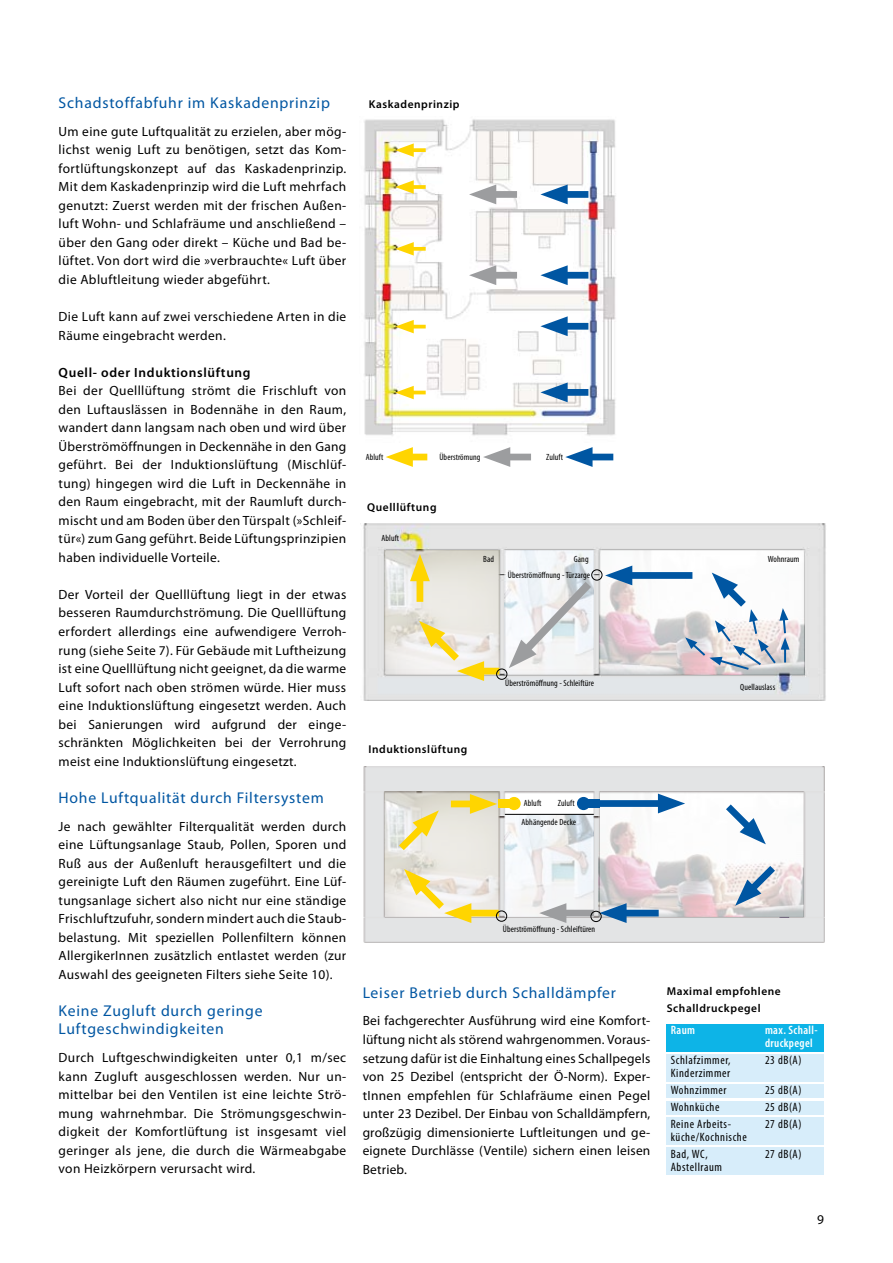
<style>
.page{position:relative;width:893px;height:1263px;background:#fff}
.page>*{position:absolute;margin:0;border:0;box-sizing:border-box;transform-origin:0 0}
.t1{font:15.6px/18.6px "Myriad Pro";letter-spacing:.05em;color:#0056a2}
.t2{font:13.35px/18.6px "Myriad Pro";letter-spacing:.025em;color:#000;text-align:justify}
.t3{font:600 13.35px "Myriad Pro";letter-spacing:.05em;color:#000}
.t4{font:condensed 12.15px/17.1px "Myriad Pro";letter-spacing:.05em;color:#000}
.t5{font:600 condensed 12.15px/12.9px "Myriad Pro";letter-spacing:.03em;color:#fff}
.t6{font:600 11.4px/16px "Myriad Pro";letter-spacing:.05em;color:#000}
.t7{font:condensed 9px "Myriad Pro";letter-spacing:.01em;color:#000}
</style>
<div class="page">
<img style="left:364px;top:119px;width:252px;height:317px">
<div style="left:556px;top:191px;width:32px;height:7px;background:#0056a2"></div>
<svg style="left:540px;top:185px;width:28px;height:19px"></svg>
<div style="left:556px;top:272px;width:32px;height:7px;background:#0056a2"></div>
<svg style="left:540px;top:265px;width:28px;height:20px"></svg>
<div style="left:556px;top:323px;width:32px;height:7px;background:#0056a2"></div>
<svg style="left:540px;top:316px;width:28px;height:20px"></svg>
<div style="left:556px;top:389px;width:32px;height:7px;background:#0056a2"></div>
<svg style="left:540px;top:382px;width:28px;height:20px"></svg>
<div style="left:485px;top:191px;width:32px;height:7px;background:#9c9d9f"></div>
<svg style="left:469px;top:185px;width:27px;height:19px"></svg>
<div style="left:485px;top:272px;width:32px;height:7px;background:#9c9d9f"></div>
<svg style="left:469px;top:265px;width:27px;height:20px"></svg>
<svg style="left:414px;top:148px;width:12px;height:4px"></svg>
<svg style="left:395px;top:143px;width:19px;height:14px"></svg>
<svg style="left:414px;top:185px;width:12px;height:4px"></svg>
<svg style="left:395px;top:180px;width:19px;height:14px"></svg>
<svg style="left:414px;top:247px;width:12px;height:4px"></svg>
<svg style="left:395px;top:242px;width:19px;height:14px"></svg>
<hr style="left:407px;top:325px;width:19px;height:3px;background:#ffd500">
<svg style="left:395px;top:320px;width:19px;height:13px"></svg>
<hr style="left:407px;top:391px;width:19px;height:3px;background:#ffd500">
<svg style="left:395px;top:386px;width:19px;height:13px"></svg>
<div style="left:581px;top:454px;width:32px;height:6px;background:#0056a2"></div>
<svg style="left:565px;top:447px;width:28px;height:20px"></svg>
<div style="left:499px;top:454px;width:32px;height:6px;background:#9c9d9f"></div>
<svg style="left:483px;top:447px;width:27px;height:20px"></svg>
<div style="left:401px;top:454px;width:26px;height:6px;background:#ffd500"></div>
<svg style="left:386px;top:447px;width:27px;height:20px"></svg>
<img style="left:363px;top:766px;width:462px;height:176px">
<img style="left:505px;top:815px;width:88px;height:102px">
<img style="left:385px;top:792px;width:114px;height:124px">
<img style="left:599px;top:792px;width:204px;height:124px">
<hr style="left:505px;top:814px;width:89px;height:1px;background:#000">
<div style="left:507px;top:797px;width:14px;height:13px;background:#ffd500;border-radius:50%"></div>
<div style="left:577px;top:797px;width:13px;height:13px;background:#0056a2;border-radius:50%"></div>
<div style="left:498px;top:799px;width:12px;height:9px;background:#ffd500"></div>
<div style="left:589px;top:799px;width:11px;height:9px;background:#0056a2"></div>
<svg style="left:719px;top:797px;width:47px;height:47px"></svg>
<svg style="left:735px;top:859px;width:47px;height:47px"></svg>
<div style="left:598px;top:800px;width:71px;height:7px;background:#0056a2"></div>
<svg style="left:658px;top:794px;width:27px;height:19px"></svg>
<div style="left:460px;top:910px;width:39px;height:6px;background:#ffd500"></div>
<svg style="left:404px;top:869px;width:67px;height:54px"></svg>
<svg style="left:392px;top:810px;width:47px;height:47px"></svg>
<div style="left:451px;top:800px;width:30px;height:7px;background:#ffd500"></div>
<svg style="left:470px;top:794px;width:27px;height:20px"></svg>
<div style="left:615px;top:910px;width:44px;height:6px;background:#0056a2"></div>
<svg style="left:599px;top:903px;width:28px;height:20px"></svg>
<div style="left:555px;top:910px;width:39px;height:6px;background:#9c9d9f"></div>
<svg style="left:539px;top:903px;width:27px;height:20px"></svg>
<div style="left:496px;top:911px;width:11px;height:10px;border:1px solid #000;border-radius:50%"></div>
<div style="left:591px;top:911px;width:10px;height:11px;border:1px solid #000;border-radius:50%"></div>
<img style="left:360px;top:523px;width:466px;height:177px">
<img style="left:505px;top:551px;width:89px;height:124px">
<img style="left:385px;top:550px;width:114px;height:125px">
<img style="left:600px;top:550px;width:204px;height:125px">
<svg style="left:509px;top:574px;width:90px;height:94px"></svg>
<div style="left:417px;top:570px;width:6px;height:32px;background:#ffd500"></div>
<svg style="left:410px;top:554px;width:20px;height:27px"></svg>
<div style="left:621px;top:572px;width:71px;height:7px;background:#0056a2"></div>
<svg style="left:605px;top:565px;width:27px;height:20px"></svg>
<div style="left:592px;top:570px;width:10px;height:10px;border:1px solid #000;border-radius:50%"></div>
<div style="left:473px;top:668px;width:26px;height:6px;background:#ffd500"></div>
<svg style="left:419px;top:621px;width:65px;height:60px"></svg>
<div style="left:496px;top:669px;width:11px;height:10px;border:1px solid #000;border-radius:50%"></div>
<svg style="left:685px;top:572px;width:105px;height:99px"></svg>
<div style="left:666px;top:1024px;width:158px;height:27px;background:#0db4e7"></div>
<div style="left:666px;top:1054px;width:158px;height:27px;background:#d5edfa"></div>
<div style="left:666px;top:1084px;width:158px;height:14px;background:#d5edfa"></div>
<div style="left:666px;top:1101px;width:158px;height:13px;background:#d5edfa"></div>
<div style="left:666px;top:1117px;width:158px;height:27px;background:#d5edfa"></div>
<div style="left:666px;top:1147px;width:158px;height:28px;background:#d5edfa"></div>
<p class="t1" style="left:59px;top:93px;width:273px">Schadstoffabfuhr im Kaskadenprinzip</p>
<p class="t2" style="left:59px;top:122px;width:289px">Um eine gute Luftqualität zu erzielen, aber mög&shy;lichst wenig Luft zu benötigen, setzt das Kom&shy;fortlüftungskonzept auf das Kaskadenprinzip.<br>Mit dem Kaskadenprinzip wird die Luft mehrfach genutzt: Zuerst werden mit der frischen Außen&shy;luft Wohn- und Schlafräume und anschließend – über den Gang oder direkt – Küche und Bad be&shy;lüftet. Von dort wird die »verbrauchte« Luft über die Abluftleitung wieder abgeführt.</p>
<p class="t2" style="left:59px;top:307px;width:289px">Die Luft kann auf zwei verschiedene Arten in die<br>Räume eingebracht werden.</p>
<p class="t3" style="left:59px;top:364px;width:194px">Quell- oder Induktionslüftung</p>
<p class="t2" style="left:59px;top:381px;width:289px">Bei der Quelllüftung strömt die Frischluft von den Luftauslässen in Bodennähe in den Raum, wandert dann langsam nach oben und wird über Überströmöffnungen in Deckennähe in den Gang geführt. Bei der Induktionslüftung (Mischlüf&shy;tung) hingegen wird die Luft in Deckennähe in den Raum eingebracht, mit der Raumluft durch&shy;mischt und am Boden über den Türspalt (»Schleif&shy;tür«) zum Gang geführt. Beide Lüftungsprinzipien haben individuelle Vorteile.</p>
<p class="t2" style="left:59px;top:585px;width:289px">Der Vorteil der Quelllüftung liegt in der etwas besseren Raumdurchströmung. Die Quelllüftung erfordert allerdings eine aufwendigere Verroh&shy;rung (siehe Seite 7). Für Gebäude mit Luftheizung ist eine Quelllüftung nicht geeignet, da die warme Luft sofort nach oben strömen würde. Hier muss eine Induktionslüftung eingesetzt werden. Auch bei Sanierungen wird aufgrund der einge&shy;schränkten Möglichkeiten bei der Verrohrung meist eine Induktionslüftung eingesetzt.</p>
<p class="t1" style="left:59px;top:788px;width:267px">Hohe Luftqualität durch Filtersystem</p>
<p class="t2" style="left:59px;top:816px;width:289px">Je nach gewählter Filterqualität werden durch eine Lüftungsanlage Staub, Pollen, Sporen und Ruß aus der Außenluft herausgefiltert und die gereinigte Luft den Räumen zugeführt. Eine Lüf&shy;tungsanlage sichert also nicht nur eine ständige Frischluftzufuhr, sondern mindert auch die Staub&shy;belastung. Mit speziellen Pollenfiltern können AllergikerInnen zusätzlich entlastet werden (zur Auswahl des geeigneten Filters siehe Seite 10).</p>
<p class="t1" style="left:59px;top:1001px;width:206px">Keine Zugluft durch geringe<br>Luftgeschwindigkeiten</p>
<p class="t2" style="left:59px;top:1048px;width:289px">Durch Luftgeschwindigkeiten unter 0,1 m/sec kann Zugluft ausgeschlossen werden. Nur un&shy;mittelbar bei den Ventilen ist eine leichte Strö&shy;mung wahrnehmbar. Die Strömungsgeschwin&shy;digkeit der Komfortlüftung ist insgesamt viel geringer als jene, die durch die Wärmeabgabe von Heizkörpern verursacht wird.</p>
<p class="t6" style="left:369px;top:96px;width:92px">Kaskadenprinzip</p>
<p class="t7" style="left:366px;top:451px;width:19px">Abluft</p>
<p class="t7" style="left:439px;top:451px;width:43px">Überströmung</p>
<p class="t7" style="left:546px;top:451px;width:18px">Zuluft</p>
<p class="t6" style="left:367px;top:499px;width:71px">Quelllüftung</p>
<p class="t7" style="left:382px;top:533px;width:19px">Abluft</p>
<p class="t7" style="left:483px;top:553px;width:12px">Bad</p>
<p class="t7" style="left:574px;top:553px;width:16px">Gang</p>
<p class="t7" style="left:768px;top:553px;width:33px">Wohnraum</p>
<p class="t7" style="left:508px;top:570px;width:84px">Überströmöffnung - Türzarge</p>
<p class="t6" style="left:368px;top:741px;width:100px">Induktionslüftung</p>
<p class="t7" style="left:505px;top:677px;width:90px">Überströmöffnung - Schleiftüre</p>
<p class="t7" style="left:524px;top:798px;width:19px">Abluft</p>
<p class="t7" style="left:558px;top:798px;width:18px">Zuluft</p>
<p class="t7" style="left:522px;top:816px;width:56px">Abhängende Decke</p>
<p class="t7" style="left:503px;top:923px;width:94px">Überströmöffnung - Schleiftüren</p>
<p class="t7" style="left:740px;top:682px;width:37px">Quellauslass</p>
<p class="t1" style="left:363px;top:983px;width:255px">Leiser Betrieb durch Schalldämpfer</p>
<p class="t2" style="left:363px;top:1011px;width:289px">Bei fachgerechter Ausführung wird eine Komfort&shy;lüftung nicht als störend wahrgenommen. Voraus&shy;setzung dafür ist die Einhaltung eines Schallpegels von 25 Dezibel (entspricht der Ö-Norm). Exper&shy;tInnen empfehlen für Schlafräume einen Pegel unter 23 Dezibel. Der Einbau von Schalldämpfern, großzügig dimensionierte Luftleitungen und ge&shy;eignete Durchlässe (Ventile) sichern einen leisen Betrieb.</p>
<p class="t6" style="left:667px;top:983px;width:116px">Maximal empfohlene<br>Schalldruckpegel</p>
<p class="t5" style="left:671px;top:1024px;width:26px">Raum</p>
<p class="t5" style="left:765px;top:1024px;width:54px">max. Schall&shy;druckpegel</p>
<p class="t4" style="left:671px;top:1051px;width:61px">Schlafzimmer,</p>
<p class="t4" style="left:765px;top:1051px;width:38px">23 dB(A)</p>
<p class="t4" style="left:671px;top:1064px;width:61px">Kinderzimmer<br>Wohnzimmer</p>
<p class="t4" style="left:765px;top:1081px;width:38px">25 dB(A)</p>
<p class="t4" style="left:671px;top:1098px;width:50px">Wohnküche</p>
<p class="t4" style="left:765px;top:1098px;width:38px">25 dB(A)</p>
<p class="t4" style="left:671px;top:1116px;width:62px">Reine Arbeits-</p>
<p class="t4" style="left:765px;top:1116px;width:38px">27 dB(A)</p>
<p class="t4" style="left:671px;top:1128px;width:78px">küche/Kochnische<br>Bad, WC,</p>
<p class="t4" style="left:765px;top:1145px;width:38px">27 dB(A)</p>
<p class="t4" style="left:671px;top:1158px;width:53px">Abstellraum</p>
<p class="t2" style="left:817px;top:1210px;width:8px">9</p>
</div>
